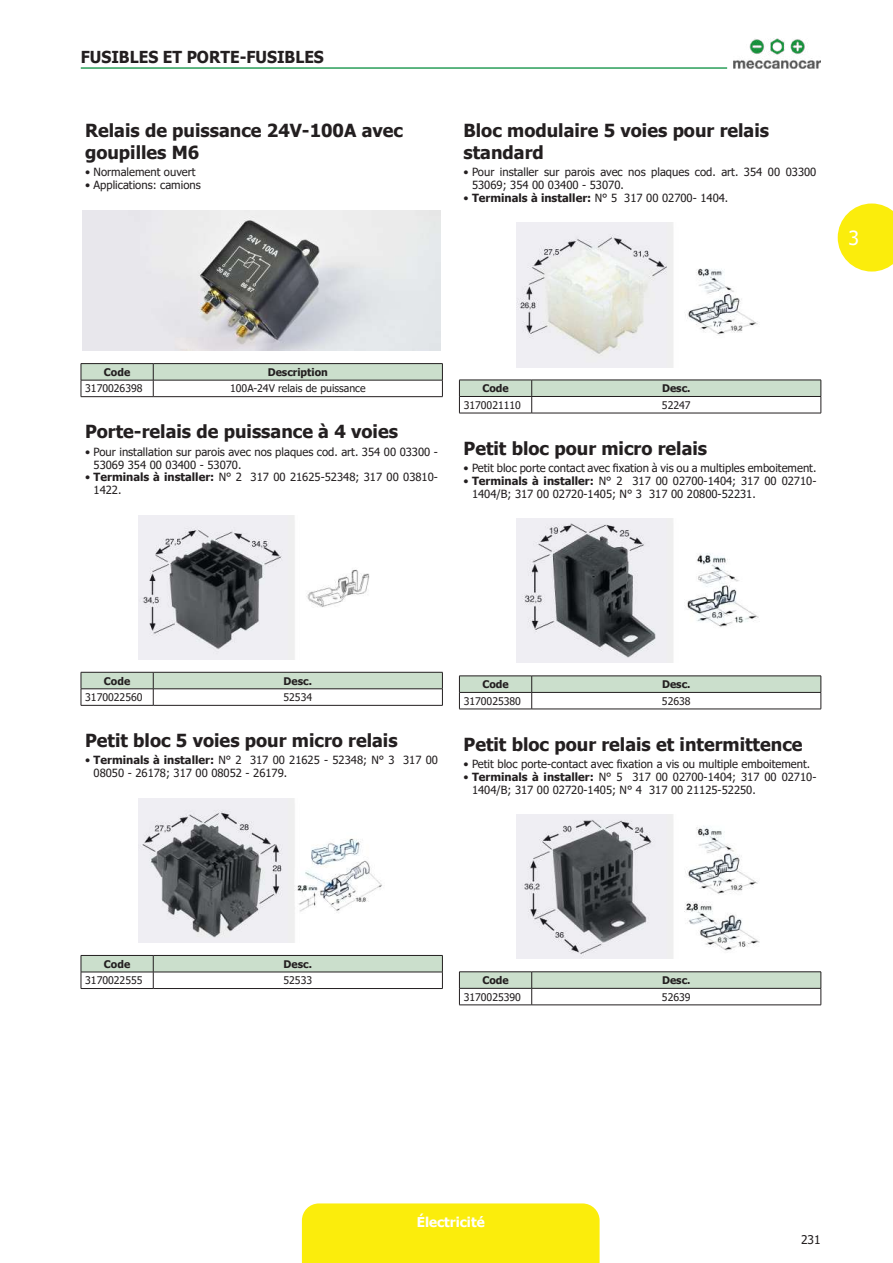
<style>
.page{position:relative;width:893px;height:1263px;background:#fff}
.page>*{position:absolute;margin:0;border:0;box-sizing:border-box;transform-origin:0 0}
.t1{font:19.5px "Tahoma";color:#fff}
.t2{font:700 18px/21.6px "Tahoma";color:#231f20}
.t3{font:700 16.5px "Tahoma";color:#231f20;scale:.95 1}
.t4{font:700 13.5px "Tahoma";color:#fff}
.t5{font:12px "Tahoma";color:#231f20}
.t6{font:11.25px/12.8px "Tahoma";color:#231f20}
.t7{font:10.5px "Tahoma";color:#231f20}
.t8{font:700 10.5px "Tahoma";color:#231f20}
.s1{font-weight:700}
</style>
<div class="page">
<div style="left:302px;top:1203px;width:298px;height:60px;background:#fbed0c"></div>
<svg style="left:838px;top:203px;width:55px;height:69px"></svg>
<img style="left:733px;top:38px;width:88px;height:31px">
<hr style="left:81px;top:67px;width:646px;height:2px;background:#2a9e59">
<img style="left:83px;top:210px;width:357px;height:141px">
<hr style="left:81px;top:363px;width:72px;height:1px;background:#231f20">
<hr style="left:153px;top:363px;width:290px;height:1px;background:#231f20">
<svg style="left:81px;top:364px;width:362px;height:32px"></svg>
<hr style="left:81px;top:396px;width:72px;height:1px;background:#231f20">
<hr style="left:153px;top:396px;width:290px;height:1px;background:#231f20">
<img style="left:138px;top:515px;width:232px;height:144px">
<svg style="left:81px;top:672px;width:362px;height:33px"></svg>
<hr style="left:81px;top:705px;width:72px;height:1px;background:#231f20">
<hr style="left:153px;top:705px;width:290px;height:1px;background:#231f20">
<img style="left:138px;top:798px;width:244px;height:144px">
<svg style="left:81px;top:955px;width:362px;height:33px"></svg>
<hr style="left:81px;top:988px;width:72px;height:1px;background:#231f20">
<hr style="left:153px;top:988px;width:290px;height:1px;background:#231f20">
<img style="left:517px;top:223px;width:241px;height:144px">
<svg style="left:459px;top:380px;width:363px;height:33px"></svg>
<hr style="left:459px;top:413px;width:73px;height:1px;background:#231f20">
<hr style="left:532px;top:413px;width:289px;height:1px;background:#231f20">
<img style="left:517px;top:519px;width:242px;height:144px">
<svg style="left:459px;top:676px;width:363px;height:33px"></svg>
<hr style="left:459px;top:709px;width:73px;height:1px;background:#231f20">
<hr style="left:532px;top:709px;width:289px;height:1px;background:#231f20">
<img style="left:517px;top:815px;width:243px;height:144px">
<hr style="left:459px;top:971px;width:73px;height:1px;background:#231f20">
<hr style="left:532px;top:971px;width:289px;height:1px;background:#231f20">
<svg style="left:459px;top:972px;width:363px;height:33px"></svg>
<hr style="left:459px;top:1004px;width:73px;height:1px;background:#231f20">
<hr style="left:532px;top:1004px;width:289px;height:1px;background:#231f20">
<h3 class="t3" style="left:81px;top:45px;width:21px">Fusibles</h3>
<h3 class="t3" style="left:163px;top:45px;width:99px">et porte-fusibles</h3>
<h2 class="t2" style="left:85px;top:120px;width:320px">Relais de puissance 24V-100A avec goupilles M6</h2>
<p class="t6" style="left:85px;top:166px;width:112px">• Normalement ouvert</p>
<p class="t6" style="left:85px;top:179px;width:117px">• Applications: camions</p>
<h2 class="t2" style="left:463px;top:120px;width:307px">Bloc modulaire 5 voies pour relais standard</h2>
<p class="t6" style="left:472px;top:166px;width:346px;text-indent:-9px">• Pour installer sur parois avec nos plaques cod. art. 354 00 03300<br>53069; 354 00 03400 - 53070.</p>
<p class="t6" style="left:463px;top:192px;width:266px">• <span class="s1">Terminals à installer:</span> N° 5 317 00 02700- 1404.</p>
<h1 class="t1" style="left:848px;top:225px;width:12px">3</h1>
<p class="t8" style="left:104px;top:365px;width:28px">Code</p>
<p class="t8" style="left:268px;top:365px;width:62px">Description</p>
<p class="t7" style="left:85px;top:382px;width:59px">3170026398</p>
<p class="t7" style="left:230px;top:382px;width:137px">100A-24V relais de puissance</p>
<h2 class="t2" style="left:85px;top:422px;width:314px">Porte-relais de puissance à 4 voies</h2>
<p class="t6" style="left:94px;top:446px;width:346px;text-indent:-9px">• Pour installation sur parois avec nos plaques cod. art. 354 00 03300 -<br>53069 354 00 03400 - 53070.</p>
<p class="t6" style="left:94px;top:471px;width:346px;text-indent:-9px">• <span class="s1">Terminals à installer:</span> N° 2 317 00 21625-52348; 317 00 03810-<br>1422.</p>
<p class="t8" style="left:482px;top:381px;width:28px">Code</p>
<p class="t8" style="left:662px;top:381px;width:30px">Desc.</p>
<p class="t7" style="left:464px;top:398px;width:59px">3170021110</p>
<p class="t7" style="left:662px;top:398px;width:30px">52247</p>
<h2 class="t2" style="left:463px;top:438px;width:245px">Petit bloc pour micro relais</h2>
<p class="t6" style="left:463px;top:462px;width:354px">• Petit bloc porte contact avec fixation à vis ou a multiples emboitement.</p>
<p class="t6" style="left:472px;top:475px;width:346px;text-indent:-9px">• <span class="s1">Terminals à installer:</span> N° 2 317 00 02700-1404; 317 00 02710-<br>1404/B; 317 00 02720-1405; N° 3 317 00 20800-52231.</p>
<p class="t8" style="left:104px;top:673px;width:28px">Code</p>
<p class="t8" style="left:284px;top:673px;width:30px">Desc.</p>
<p class="t7" style="left:85px;top:690px;width:59px">3170022560</p>
<p class="t7" style="left:283px;top:690px;width:30px">52534</p>
<h2 class="t2" style="left:85px;top:730px;width:314px">Petit bloc 5 voies pour micro relais</h2>
<p class="t6" style="left:94px;top:755px;width:346px;text-indent:-9px">• <span class="s1">Terminals à installer:</span> N° 2 317 00 21625 - 52348; N° 3 317 00<br>08050 - 26178; 317 00 08052 - 26179.</p>
<p class="t8" style="left:482px;top:677px;width:28px">Code</p>
<p class="t8" style="left:662px;top:677px;width:30px">Desc.</p>
<p class="t7" style="left:464px;top:694px;width:59px">3170025380</p>
<p class="t7" style="left:662px;top:694px;width:30px">52638</p>
<h2 class="t2" style="left:463px;top:734px;width:340px">Petit bloc pour relais et intermittence</h2>
<p class="t6" style="left:463px;top:758px;width:348px">• Petit bloc porte-contact avec fixation a vis ou multiple emboitement.</p>
<p class="t6" style="left:472px;top:771px;width:346px;text-indent:-9px">• <span class="s1">Terminals à installer:</span> N° 5 317 00 02700-1404; 317 00 02710-<br>1404/B; 317 00 02720-1405; N° 4 317 00 21125-52250.</p>
<p class="t8" style="left:104px;top:956px;width:28px">Code</p>
<p class="t8" style="left:284px;top:956px;width:30px">Desc.</p>
<p class="t7" style="left:85px;top:973px;width:59px">3170022555</p>
<p class="t7" style="left:283px;top:973px;width:30px">52533</p>
<p class="t8" style="left:482px;top:973px;width:28px">Code</p>
<p class="t8" style="left:662px;top:973px;width:30px">Desc.</p>
<p class="t7" style="left:464px;top:990px;width:59px">3170025390</p>
<p class="t7" style="left:662px;top:990px;width:30px">52639</p>
<p class="t4" style="left:417px;top:1212px;width:69px">Électricité</p>
<p class="t5" style="left:801px;top:1231px;width:21px">231</p>
</div>
